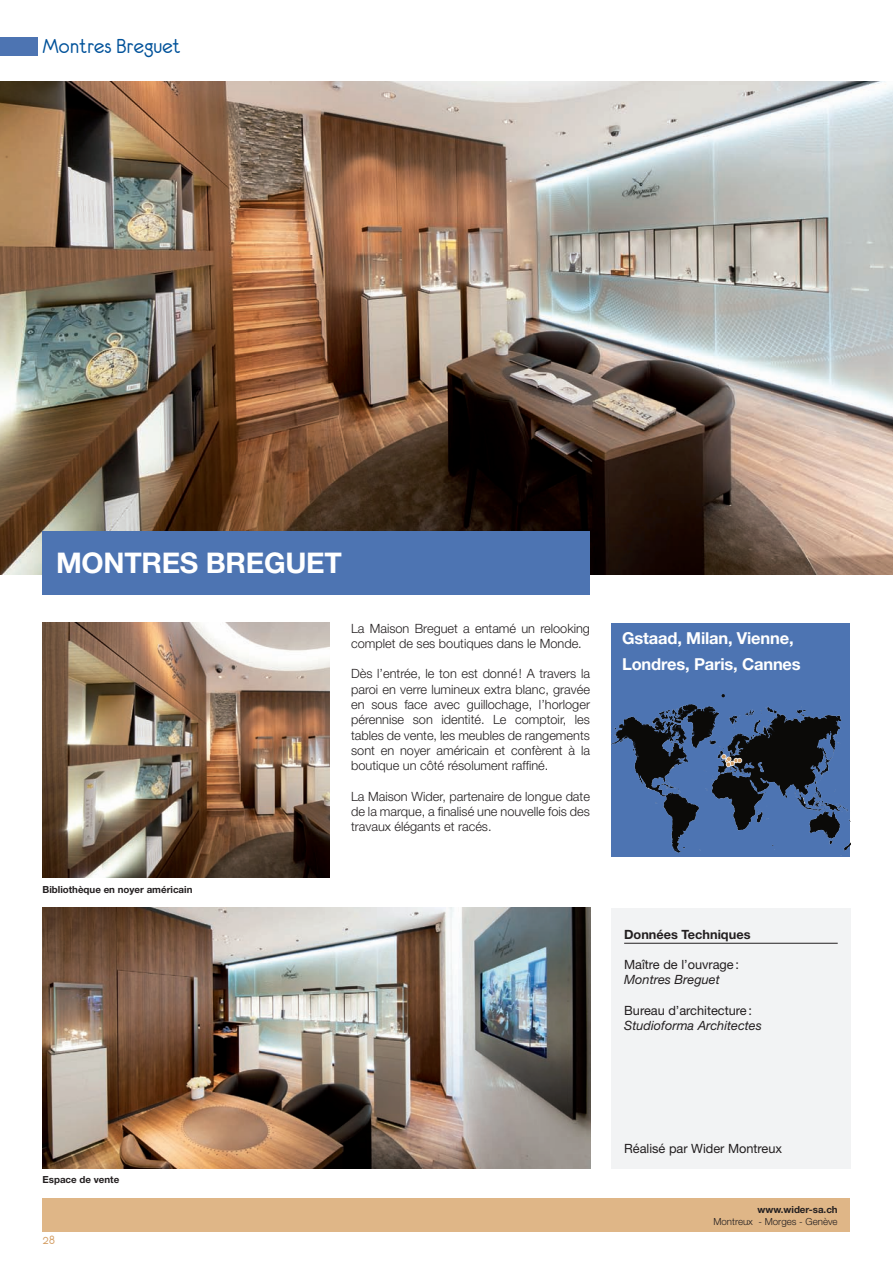
<style>
.page{position:relative;width:893px;height:1263px;background:#fff}
.page>*{position:absolute;margin:0;border:0;box-sizing:border-box;transform-origin:0 0}
.t1{font:700 28.5px "Helvetica Neue LT Std";letter-spacing:-.01em;color:#fff}
.t2{font:22.5px "Eurofurenceregular";color:#01529a}
.t3{font:700 16.5px/25.5px "Helvetica Neue LT Std";letter-spacing:-.01em;color:#fff}
.t4{font:13.5px "Eurofurenceregular";color:#d39c61}
.t5{font:300 12.75px/15.3px "Helvetica Neue LT Std";color:#231f20;text-align:justify}
.t6{font:12.75px "Helvetica Neue LT Std";color:#231f20}
.t7{font:italic 12.75px "Helvetica Neue LT Std";color:#231f20}
.t8{font:700 12.75px "Helvetica Neue LT Std";color:#231f20}
.t9{font:700 9.75px "Helvetica Neue LT Std";color:#231f20}
.t10{font:300 9.75px "Helvetica Neue LT Std";color:#231f20}
</style>
<div class="page">
<div style="left:43px;top:1199px;width:807px;height:33px;background:#dfb687"></div>
<div style="left:0;top:38px;width:37px;height:18px;background:#4d74b2"></div>
<img style="left:0;top:82px;width:893px;height:492px">
<div style="left:43px;top:531px;width:547px;height:64px;background:#4d74b2"></div>
<img style="left:43px;top:623px;width:287px;height:254px">
<img style="left:43px;top:908px;width:547px;height:260px">
<div style="left:611px;top:908px;width:239px;height:260px;background:#f2f3f4"></div>
<hr style="left:624px;top:943px;width:214px;height:1px;background:#231f20">
<div style="left:611px;top:624px;width:239px;height:233px;background:#4d74b2"></div>
<img style="left:611px;top:694px;width:239px;height:162px">
<h2 class="t2" style="left:43px;top:35px;width:140px">Montres Breguet</h2>
<h1 class="t1" style="left:56px;top:545px;width:287px">MONTRES BREGUET</h1>
<p class="t5" style="left:351px;top:620px;width:240px">La Maison Breguet a entamé un relooking complet de ses boutiques dans le Monde.</p>
<p class="t5" style="left:351px;top:666px;width:240px">Dès l’entrée, le ton est donné! A travers la paroi en verre lumineux extra blanc, gravée en sous face avec guillochage, l’horloger pérennise son identité. Le comptoir, les tables de vente, les meubles de rangements sont en noyer américain et confèrent à la boutique un côté résolument raffiné.</p>
<p class="t5" style="left:351px;top:788px;width:240px">La Maison Wider, partenaire de longue date de la marque, a finalisé une nouvelle fois des travaux élégants et racés.</p>
<p class="t9" style="left:43px;top:883px;width:151px">Bibliothèque en noyer américain</p>
<p class="t3" style="left:622px;top:625px;width:180px">Gstaad, Milan, Vienne,<br>Londres, Paris, Cannes</p>
<p class="t8" style="left:624px;top:926px;width:128px">Données Techniques</p>
<p class="t6" style="left:624px;top:957px;width:116px">Maître de l’ouvrage:</p>
<p class="t7" style="left:624px;top:972px;width:97px">Montres Breguet</p>
<p class="t6" style="left:624px;top:1003px;width:129px">Bureau d’architecture:</p>
<p class="t7" style="left:624px;top:1018px;width:139px">Studioforma Architectes</p>
<p class="t9" style="left:43px;top:1174px;width:78px">Espace de vente</p>
<p class="t4" style="left:43px;top:1233px;width:14px">28</p>
<p class="t6" style="left:624px;top:1140px;width:159px">Réalisé par Wider Montreux</p>
<p class="t9" style="left:758px;top:1203px;width:82px">www.wider-sa.ch</p>
<p class="t10" style="left:713px;top:1215px;width:126px">Montreux - Morges - Genève</p>
</div>
